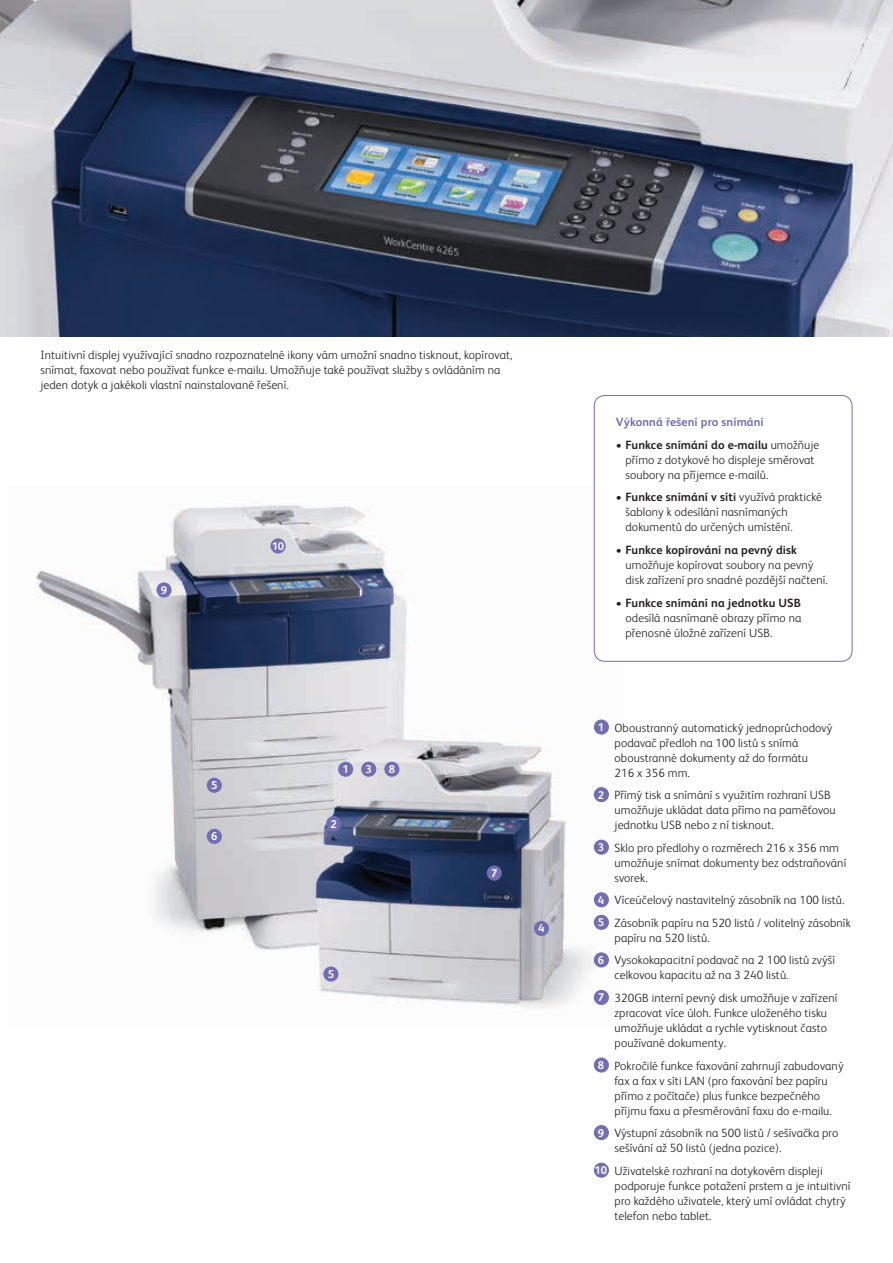
<style>
.page{position:relative;width:893px;height:1263px;background:#fff}
.page>*{position:absolute;margin:0;border:0;box-sizing:border-box;transform-origin:0 0}
.t1{font:300 12px/15px "Xerox Sans";letter-spacing:.01em;color:#231f20}
.t2{font:700 12px "Xerox Sans";letter-spacing:.01em;color:#716eb3}
.t3{font:700 11.25px "Xerox Sans";color:#fff}
.s1{font-weight:700}
.s2{font-weight:700;font-size:11.25px;color:#fff}
</style>
<div class="page">
<img style="left:35px;top:486px;width:574px;height:522px">
<div style="left:594px;top:395px;width:258px;height:266px;background:#fff;border-radius:11px"></div>
<div style="left:594px;top:395px;width:258px;height:267px;border:1px solid #716eb3;border-radius:11px"></div>
<div style="left:594px;top:719px;width:15px;height:16px;background:#716eb3;border-radius:50%"></div>
<div style="left:594px;top:787px;width:15px;height:15px;background:#716eb3;border-radius:50%"></div>
<div style="left:594px;top:840px;width:15px;height:15px;background:#716eb3;border-radius:50%"></div>
<div style="left:594px;top:892px;width:15px;height:15px;background:#716eb3;border-radius:50%"></div>
<div style="left:594px;top:915px;width:15px;height:15px;background:#716eb3;border-radius:50%"></div>
<div style="left:594px;top:952px;width:15px;height:15px;background:#716eb3;border-radius:50%"></div>
<div style="left:594px;top:990px;width:15px;height:15px;background:#716eb3;border-radius:50%"></div>
<div style="left:594px;top:1057px;width:15px;height:15px;background:#716eb3;border-radius:50%"></div>
<div style="left:594px;top:1125px;width:15px;height:15px;background:#716eb3;border-radius:50%"></div>
<div style="left:594px;top:1162px;width:15px;height:16px;background:#716eb3;border-radius:50%"></div>
<div style="left:338px;top:762px;width:15px;height:15px;background:#716eb3;border-radius:50%"></div>
<div style="left:361px;top:762px;width:15px;height:15px;background:#716eb3;border-radius:50%"></div>
<div style="left:384px;top:762px;width:15px;height:15px;background:#716eb3;border-radius:50%"></div>
<div style="left:534px;top:921px;width:15px;height:15px;background:#716eb3;border-radius:50%"></div>
<div style="left:323px;top:966px;width:15px;height:15px;background:#716eb3;border-radius:50%"></div>
<div style="left:207px;top:778px;width:15px;height:15px;background:#716eb3;border-radius:50%"></div>
<div style="left:271px;top:538px;width:15px;height:15px;background:#716eb3;border-radius:50%"></div>
<div style="left:156px;top:582px;width:16px;height:15px;background:#716eb3;border-radius:50%"></div>
<div style="left:207px;top:829px;width:15px;height:15px;background:#716eb3;border-radius:50%"></div>
<div style="left:326px;top:816px;width:15px;height:15px;background:#716eb3;border-radius:50%"></div>
<div style="left:487px;top:865px;width:15px;height:16px;background:#716eb3;border-radius:50%"></div>
<img style="left:0;top:0;width:893px;height:336px">
<p class="t1" style="left:40px;top:347px;width:473px">Intuitivní displej využívající snadno rozpoznatelné ikony vám umožní snadno tisknout, kopírovat, snímat, faxovat nebo používat funkce e-mailu. Umožňuje také používat služby s ovládáním na jeden dotyk a jakékoli vlastní nainstalované řešení.</p>
<p class="t3" style="left:161px;top:582px;width:8px">9</p>
<p class="t3" style="left:272px;top:538px;width:14px">10</p>
<p class="t3" style="left:211px;top:778px;width:8px">5</p>
<p class="t3" style="left:211px;top:829px;width:8px">6</p>
<p class="t3" style="left:342px;top:762px;width:8px">1</p>
<p class="t3" style="left:366px;top:762px;width:8px">3</p>
<p class="t3" style="left:389px;top:762px;width:8px">8</p>
<p class="t3" style="left:330px;top:816px;width:8px">2</p>
<p class="t3" style="left:328px;top:966px;width:8px">5</p>
<p class="t3" style="left:491px;top:865px;width:8px">7</p>
<p class="t3" style="left:538px;top:921px;width:8px">4</p>
<p class="t2" style="left:616px;top:414px;width:149px">Výkonná řešení pro snímání</p>
<p class="t1" style="left:626px;top:437px;width:195px;text-indent:-10px">• <span class="s1">Funkce snímání do e-mailu</span> umožňuje přímo z dotykové ho displeje směrovat soubory na příjemce e-mailů.</p>
<p class="t1" style="left:626px;top:489px;width:198px;text-indent:-10px">• <span class="s1">Funkce snímání v síti</span> využívá praktické šablony k odesílání nasnímaných dokumentů do určených umístění.</p>
<p class="t1" style="left:626px;top:542px;width:204px;text-indent:-10px">• <span class="s1">Funkce kopírování na pevný disk </span>umožňuje kopírovat soubory na pevný disk zařízení pro snadné pozdější načtení.</p>
<p class="t1" style="left:626px;top:594px;width:177px;text-align:justify;text-indent:-10px">• <span class="s1">Funkce snímání na jednotku USB </span>odesílá nasnímané obrazy přímo na přenosné úložné zařízení USB.</p>
<p class="t1" style="left:615px;top:719px;width:219px;text-indent:-17px"><span class="s2">1</span> Oboustranný automatický jednoprůchodový podavač předloh na 100 listů s snímá oboustranné dokumenty až do formátu<br>216 x 356 mm.</p>
<p class="t1" style="left:615px;top:787px;width:223px;text-indent:-17px"><span class="s2">2</span> Přímý tisk a snímání s využitím rozhraní USB umožňuje ukládat data přímo na paměťovou jednotku USB nebo z ní tisknout.</p>
<p class="t1" style="left:615px;top:839px;width:233px;text-indent:-17px"><span class="s2">3</span> Sklo pro předlohy o rozměrech 216 x 356 mm umožňuje snímat dokumenty bez odstraňování svorek.</p>
<p class="t1" style="left:598px;top:888px;width:254px;line-height:22.5px"><span class="s2">4</span> Víceúčelový nastavitelný zásobník na 100 listů.<br><span class="s2">5</span> Zásobník papíru na 520 listů / volitelný zásobník</p>
<p class="t1" style="left:598px;top:926px;width:239px;line-height:22.5px;text-indent:17px">papíru na 520 listů.<br><span class="s2">6</span> Vysokokapacitní podavač na 2 100 listů zvýší</p>
<p class="t1" style="left:598px;top:963px;width:241px;line-height:22.5px;text-indent:17px">celkovou kapacitu až na 3 240 listů.<br><span class="s2">7</span> 320GB interní pevný disk umožňuje v zařízení</p>
<p class="t1" style="left:615px;top:1005px;width:214px;text-align:justify">zpracovat více úloh. Funkce uloženého tisku umožňuje ukládat a rychle vytisknout často používané dokumenty.</p>
<p class="t1" style="left:598px;top:1057px;width:247px;text-align:center"><span class="s2">8</span> Pokročilé funkce faxování zahrnují zabudovaný fax a fax v síti LAN (pro faxování bez papíru<br>přímo z počítače) plus funkce bezpečného<br>příjmu faxu a přesměrování faxu do e-mailu.</p>
<p class="t1" style="left:615px;top:1125px;width:225px;text-indent:-17px"><span class="s2">9</span> Výstupní zásobník na 500 listů / sešívačka pro sešívání až 50 listů (jedna pozice).</p>
<p class="t1" style="left:615px;top:1162px;width:237px;text-indent:-20px"><span class="s2">10</span> Uživatelské rozhraní na dotykovém displeji podporuje funkce potažení prstem a je intuitivní pro každého uživatele, který umí ovládat chytrý telefon nebo tablet.</p>
</div>
